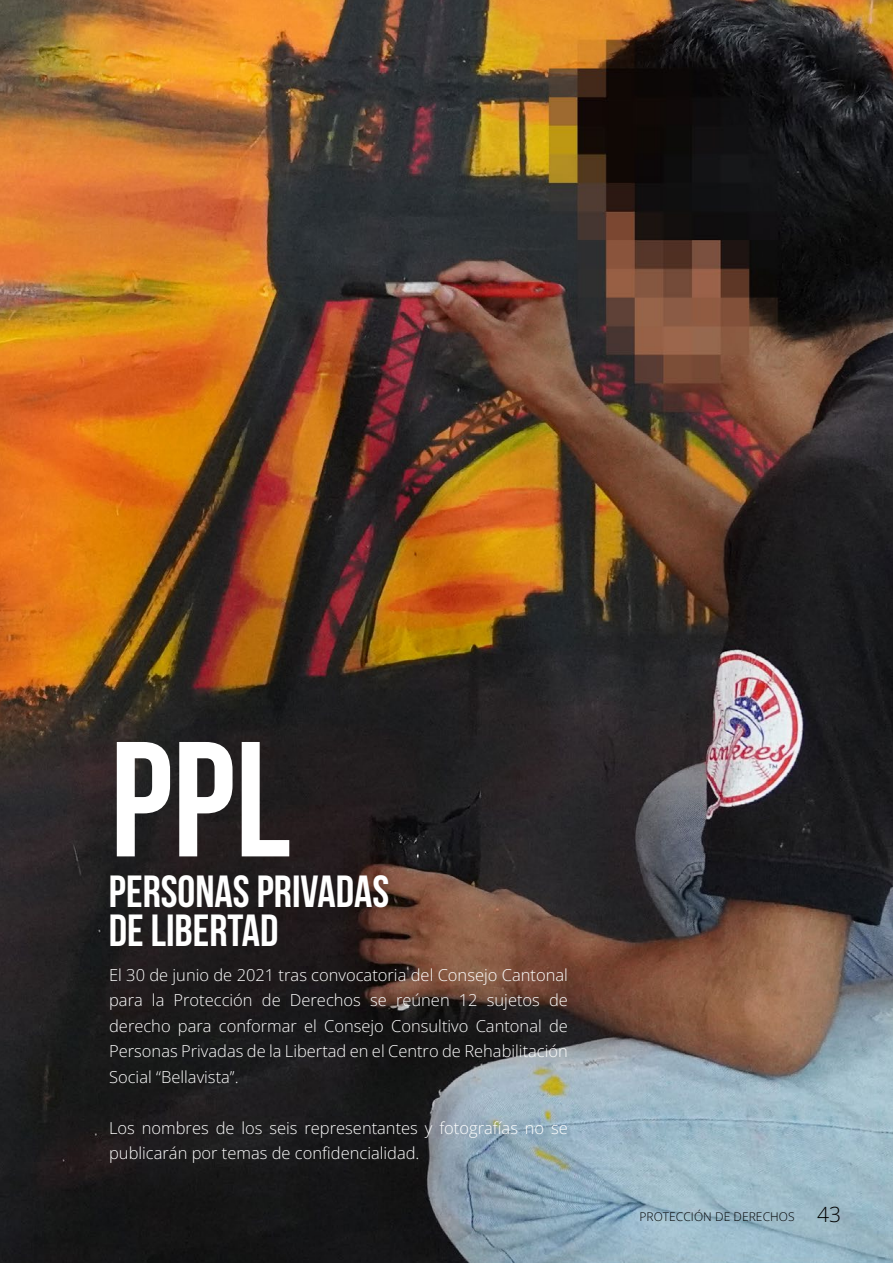
<style>
.page{position:relative;width:893px;height:1263px;background:#fff}
.page>*{position:absolute;margin:0;border:0;box-sizing:border-box;transform-origin:0 0}
.t1{font:700 163.5px "Bebas Neue";color:#fff}
.t2{font:700 45px/39px "Bebas Neue";color:#fff}
.t3{font:300 16.5px/25.5px "Open Sans";color:#fff;text-align:justify}
.t4{font:300 12px "Open Sans";letter-spacing:.005em;color:#000}
.s1{font-size:21px}
</style>
<div class="page">
<img style="left:0;top:0;width:893px;height:1263px">
<h1 class="t1" style="left:110px;top:710px;width:182px">PPL</h1>
<h2 class="t2" style="left:109px;top:872px;width:282px">PERSONAS PRIVADAS<br>DE LIBERTAD</h2>
<p class="t3" style="left:109px;top:961px;width:460px">El 30 de junio de 2021 tras convocatoria del Consejo Cantonal para la Protección de Derechos se reúnen 12 sujetos de derecho para conformar el Consejo Consultivo Cantonal de Personas Privadas de la Libertad en el Centro de Rehabilitación Social “Bellavista’’.</p>
<p class="t3" style="left:109px;top:1114px;width:460px">Los nombres de los seis representantes y fotografías no se publicarán por temas de confidencialidad.</p>
<p class="t4" style="left:639px;top:1208px;width:203px">PROTECCIÓN DE DERECHOS <span class="s1">43</span></p>
</div>
